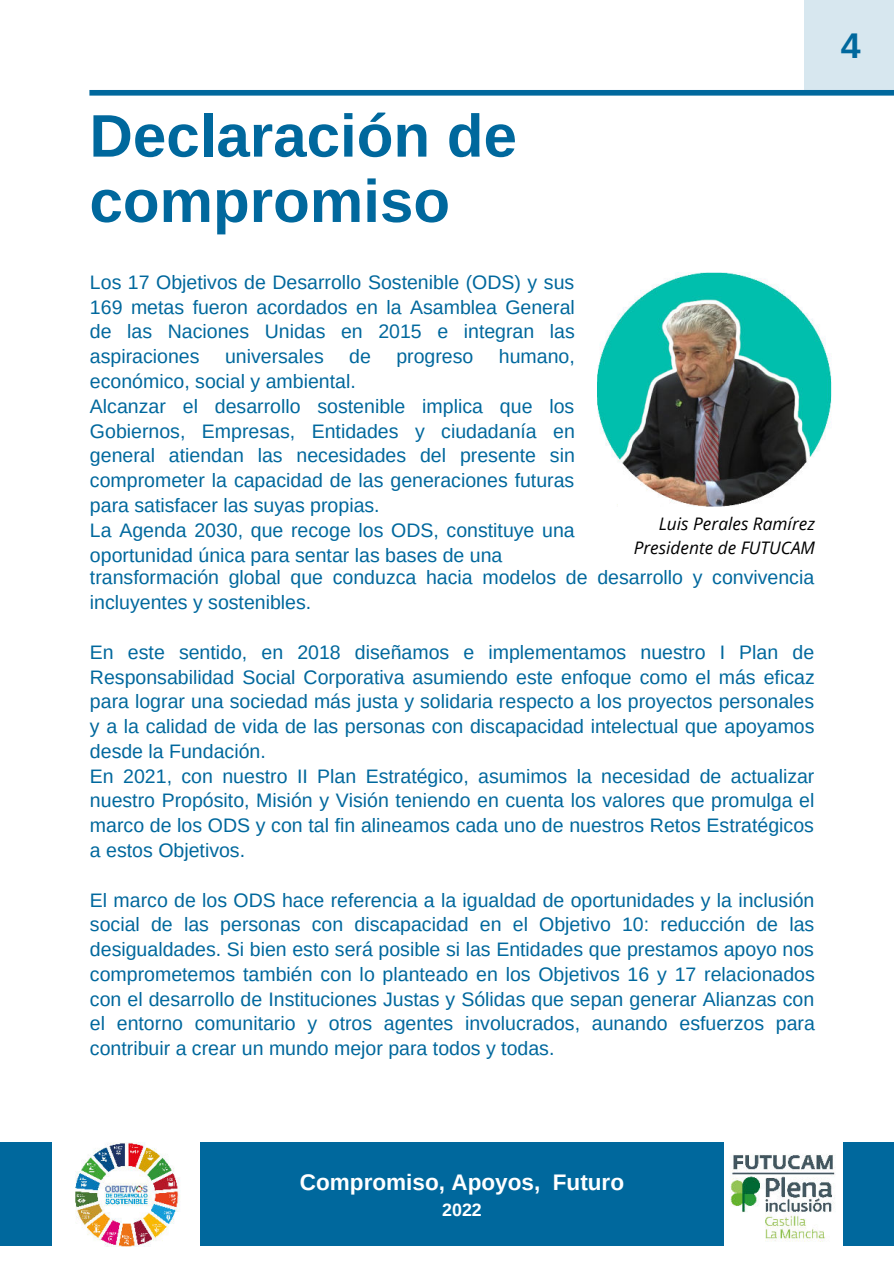
<style>
.page{position:relative;width:894px;height:1264px;background:#fff}
.page>*{position:absolute;margin:0;border:0;box-sizing:border-box;transform-origin:0 0}
.t1{font:700 60px/65.2px "Arimo";color:#00689d}
.t2{font:700 35.7px "Arimo";color:#00689d}
.t3{font:700 22.5px "Arimo";color:#fff}
.t4{font:19.5px/24.8px "Arimo";color:#00689d}
.t5{font:700 17.85px "Arimo";color:#fff}
.t6{font:italic 17.25px/23.7px "Open Sans";color:#000;text-align:right}
</style>
<div class="page">
<div style="left:89px;top:90px;width:804px;height:6px;background:#00689d"></div>
<div style="left:804px;top:0;width:89px;height:91px;background:#d7e7ef"></div>
<div style="left:0;top:1142px;width:893px;height:104px;background:#00689d"></div>
<img style="left:53px;top:1142px;width:146px;height:104px">
<img style="left:724px;top:1142px;width:117px;height:104px">
<img style="left:597px;top:272px;width:235px;height:234px">
<div style="left:618px;top:498px;width:41px;height:16px;background:#fff"></div>
<h1 class="t1" style="left:89px;top:104px;width:429px">Declaración de compromiso</h1>
<p class="t4" style="left:90px;top:270px;width:486px;text-align:justify">Los 17 Objetivos de Desarrollo Sostenible (ODS) y sus 169 metas fueron acordados en la Asamblea General de las Naciones Unidas en 2015 e integran las aspiraciones</p>
<p class="t4" style="left:225px;top:344px;width:100px">universales</p>
<p class="t4" style="left:349px;top:344px;width:23px">de</p>
<p class="t4" style="left:396px;top:344px;width:79px">progreso</p>
<p class="t4" style="left:498px;top:344px;width:77px">humano,</p>
<p class="t4" style="left:90px;top:369px;width:486px">económico, social y ambiental.<br>Alcanzar el desarrollo sostenible implica que los Gobiernos, Empresas, Entidades y ciudadanía en general atiendan las necesidades del presente sin comprometer la capacidad de las generaciones futuras para satisfacer las suyas propias.<br>La Agenda 2030, que recoge los ODS, constituye una oportunidad única para sentar las bases de una</p>
<p class="t6" style="left:633px;top:511px;width:183px">Luis Perales Ramírez<br>Presidente de FUTUCAM</p>
<p class="t4" style="left:90px;top:565px;width:725px">transformación global que conduzca hacia modelos de desarrollo y convivencia incluyentes y sostenibles.</p>
<p class="t4" style="left:90px;top:639px;width:726px">En este sentido, en 2018 diseñamos e implementamos nuestro I Plan de Responsabilidad Social Corporativa asumiendo este enfoque como el más eficaz para lograr una sociedad más justa y solidaria respecto a los proyectos personales y a la calidad de vida de las personas con discapacidad intelectual que apoyamos desde la Fundación.<br>En 2021, con nuestro II Plan Estratégico, asumimos la necesidad de actualizar nuestro Propósito, Misión y Visión teniendo en cuenta los valores que promulga el marco de los ODS y con tal fin alineamos cada uno de nuestros Retos Estratégicos a estos Objetivos.</p>
<p class="t4" style="left:90px;top:887px;width:726px;text-align:justify">El marco de los ODS hace referencia a la igualdad de oportunidades y la inclusión social de las personas con discapacidad en el Objetivo 10: reducción de las desigualdades. Si bien esto será posible si las Entidades que prestamos apoyo nos comprometemos también con lo planteado en los Objetivos 16 y 17 relacionados con el desarrollo de Instituciones Justas y Sólidas que sepan generar Alianzas con el entorno comunitario y otros agentes involucrados, aunando esfuerzos para contribuir a crear un mundo mejor para todos y todas.</p>
<h2 class="t2" style="left:840px;top:21px;width:21px">4</h2>
<p class="t3" style="left:300px;top:1166px;width:326px">Compromiso, Apoyos, Futuro</p>
<p class="t5" style="left:442px;top:1197px;width:41px">2022</p>
</div>
